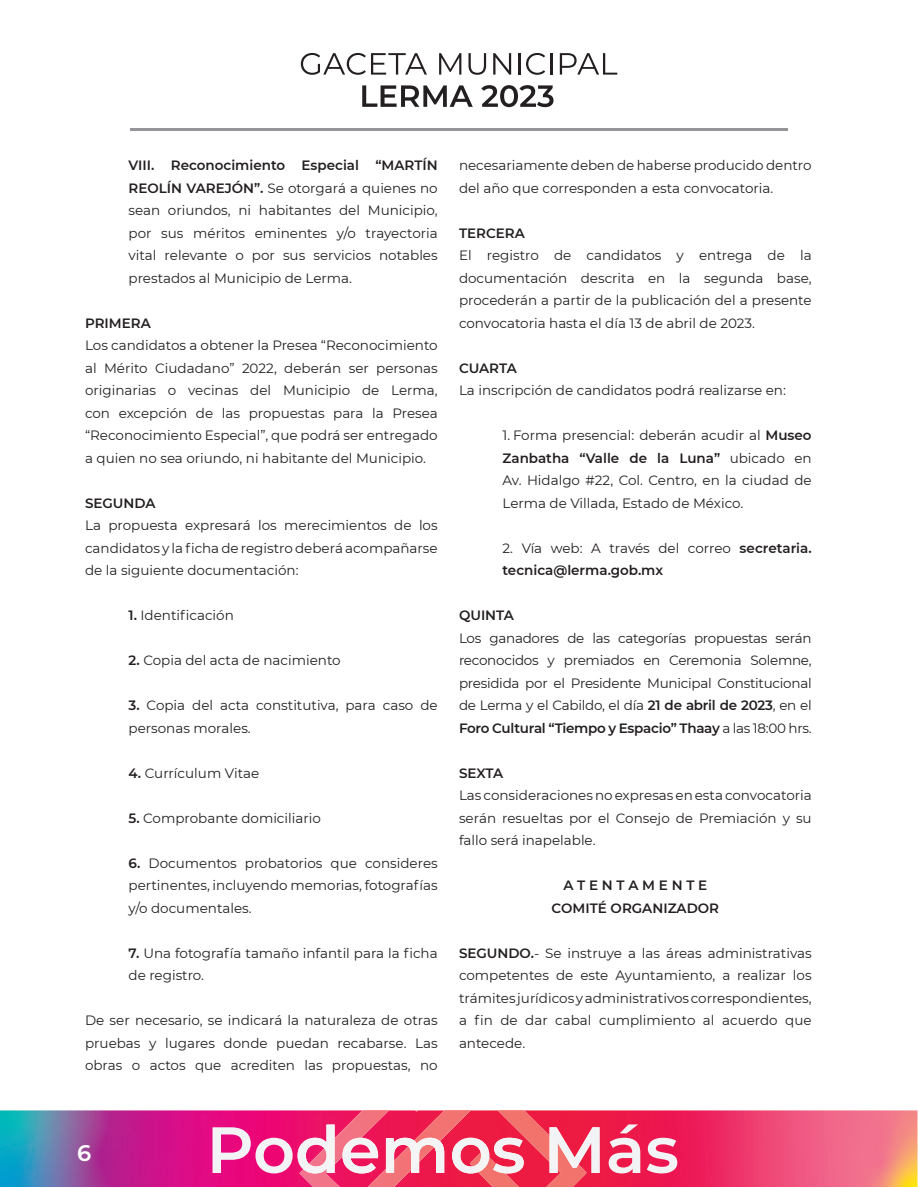
<style>
.page{position:relative;width:918px;height:1188px;background:#fff}
.page>*{position:absolute;margin:0;border:0;box-sizing:border-box;transform-origin:0 0}
.t1{font:600 22.5px "Montserrat";color:#fff}
.Cuerpo_de_texto{font:13.5px/22.5px "Montserrat";color:#231f20;text-align:justify}
.Númeración{font:13.5px/22.5px "Montserrat";color:#231f20;text-align:justify}
.Númeración-2{font:600 13.5px/22.5px "Montserrat";color:#231f20}
.Capítulos{font:600 13.5px "Montserrat";color:#231f20}
.Cuerpo_de_texto-2{font:600 13.5px "Montserrat";color:#231f20}
.s1{font-weight:600}
.s2{font-weight:400}
</style>
<div class="page">
<img style="left:0;top:1110px;width:918px;height:77px">
<svg style="left:609px;top:1124px;width:31px;height:49px"></svg>
<svg style="left:647px;top:1138px;width:30px;height:35px"></svg>
<img style="left:497px;top:1110px;width:53px;height:34px">
<img style="left:434px;top:1110px;width:37px;height:34px">
<img style="left:299px;top:1110px;width:135px;height:77px">
<svg style="left:213px;top:1125px;width:122px;height:48px"></svg>
<svg style="left:342px;top:1138px;width:36px;height:35px"></svg>
<svg style="left:386px;top:1138px;width:58px;height:35px"></svg>
<img style="left:470px;top:1144px;width:117px;height:43px">
<svg style="left:452px;top:1138px;width:72px;height:35px"></svg>
<svg style="left:550px;top:1127px;width:50px;height:46px"></svg>
<svg style="left:362px;top:85px;width:111px;height:22px"></svg>
<svg style="left:481px;top:85px;width:73px;height:22px"></svg>
<hr style="left:130px;top:128px;width:657px;height:3px;background:#939598">
<svg style="left:301px;top:53px;width:126px;height:22px"></svg>
<svg style="left:439px;top:53px;width:22px;height:22px"></svg>
<svg style="left:468px;top:53px;width:18px;height:22px"></svg>
<svg style="left:493px;top:53px;width:18px;height:22px"></svg>
<hr style="left:518px;top:53px;width:3px;height:22px;background:#231f20">
<svg style="left:526px;top:53px;width:19px;height:22px"></svg>
<hr style="left:550px;top:53px;width:3px;height:22px;background:#231f20">
<svg style="left:560px;top:53px;width:57px;height:22px"></svg>
<p class="Númeración" style="left:129px;top:154px;width:311px"><span class="s1">VIII. Reconocimiento Especial “MARTÍN REOLÍN VAREJÓN”.</span> Se otorgará a quienes no sean oriundos, ni habitantes del Municipio, por sus méritos eminentes y/o trayectoria vital relevante o por sus servicios notables prestados al Municipio de Lerma.</p>
<p class="Capítulos" style="left:85px;top:314px;width:67px">PRIMERA</p>
<p class="Cuerpo_de_texto" style="left:85px;top:334px;width:354px">Los candidatos a obtener la Presea “Reconocimiento al Mérito Ciudadano” 2022, deberán ser personas originarias o vecinas del Municipio de Lerma, con excepción de las propuestas para la Presea “Reconocimiento Especial”, que podrá ser entregado a quien no sea oriundo, ni habitante del Municipio.</p>
<p class="Capítulos" style="left:85px;top:494px;width:72px">SEGUNDA</p>
<p class="Cuerpo_de_texto" style="left:85px;top:514px;width:354px">La propuesta expresará los merecimientos de los candidatos y la ficha de registro deberá acompañarse de la siguiente documentación:</p>
<p class="Númeración" style="left:129px;top:604px;width:107px"><span class="s1">1.</span> Identificación</p>
<p class="Númeración" style="left:129px;top:649px;width:214px"><span class="s1">2.</span> Copia del acta de nacimiento</p>
<p class="Númeración" style="left:129px;top:694px;width:311px"><span class="s1">3.</span> Copia del acta constitutiva, para caso de personas morales.</p>
<p class="Númeración" style="left:129px;top:761px;width:132px"><span class="s1">4.</span> Currículum Vitae</p>
<p class="Númeración" style="left:129px;top:806px;width:194px"><span class="s1">5.</span> Comprobante domiciliario</p>
<p class="Númeración" style="left:129px;top:851px;width:311px"><span class="s1">6.</span> Documentos probatorios que consideres pertinentes, incluyendo memorias, fotografías y/o documentales.</p>
<p class="Númeración" style="left:129px;top:941px;width:311px"><span class="s1">7.</span> Una fotografía tamaño infantil para la ficha de registro.</p>
<p class="Cuerpo_de_texto" style="left:85px;top:1009px;width:354px">De ser necesario, se indicará la naturaleza de otras pruebas y lugares donde puedan recabarse. Las obras o actos que acrediten las propuestas, no</p>
<p class="Cuerpo_de_texto" style="left:459px;top:154px;width:354px">necesariamente deben de haberse producido dentro del año que corresponden a esta convocatoria.</p>
<p class="Capítulos" style="left:459px;top:224px;width:67px">TERCERA</p>
<p class="Cuerpo_de_texto" style="left:459px;top:244px;width:354px">El registro de candidatos y entrega de la documentación descrita en la segunda base, procederán a partir de la publicación del a presente convocatoria hasta el día 13 de abril de 2023.</p>
<p class="Capítulos" style="left:459px;top:359px;width:59px">CUARTA</p>
<p class="Cuerpo_de_texto" style="left:459px;top:379px;width:328px">La inscripción de candidatos podrá realizarse en:</p>
<p class="Númeración" style="left:502px;top:424px;width:311px">1. Forma presencial: deberán acudir al <span class="s1">Museo Zanbatha “Valle de la Luna”</span> ubicado en Av. Hidalgo #22, Col. Centro, en la ciudad de Lerma de Villada, Estado de México.</p>
<p class="Númeración-2" style="left:502px;top:536px;width:311px"><span class="s2">2. Vía web: A través del correo</span> secretaria. tecnica@lerma.gob.mx</p>
<p class="Capítulos" style="left:459px;top:606px;width:57px">QUINTA</p>
<p class="Cuerpo_de_texto" style="left:459px;top:626px;width:354px">Los ganadores de las categorías propuestas serán reconocidos y premiados en Ceremonia Solemne, presidida por el Presidente Municipal Constitucional de Lerma y el Cabildo, el día <span class="s1">21 de abril de 2023</span>, en el <span class="s1">Foro Cultural “Tiempo y Espacio” Thaay</span> a las 18:00 hrs.</p>
<p class="Capítulos" style="left:459px;top:764px;width:46px">SEXTA</p>
<p class="Cuerpo_de_texto" style="left:459px;top:784px;width:354px">Las consideraciones no expresas en esta convocatoria serán resueltas por el Consejo de Premiación y su fallo será inapelable.</p>
<p class="Cuerpo_de_texto-2" style="left:563px;top:876px;width:145px">A T E N T A M E N T E</p>
<p class="Cuerpo_de_texto-2" style="left:552px;top:899px;width:169px">COMITÉ ORGANIZADOR</p>
<p class="Cuerpo_de_texto" style="left:459px;top:941px;width:354px"><span class="s1">SEGUNDO.</span>- Se instruye a las áreas administrativas competentes de este Ayuntamiento, a realizar los trámites jurídicos y administrativos correspondientes, a fin de dar cabal cumplimiento al acuerdo que antecede.</p>
<h1 class="t1" style="left:77px;top:1137px;width:16px">6</h1>
</div>
